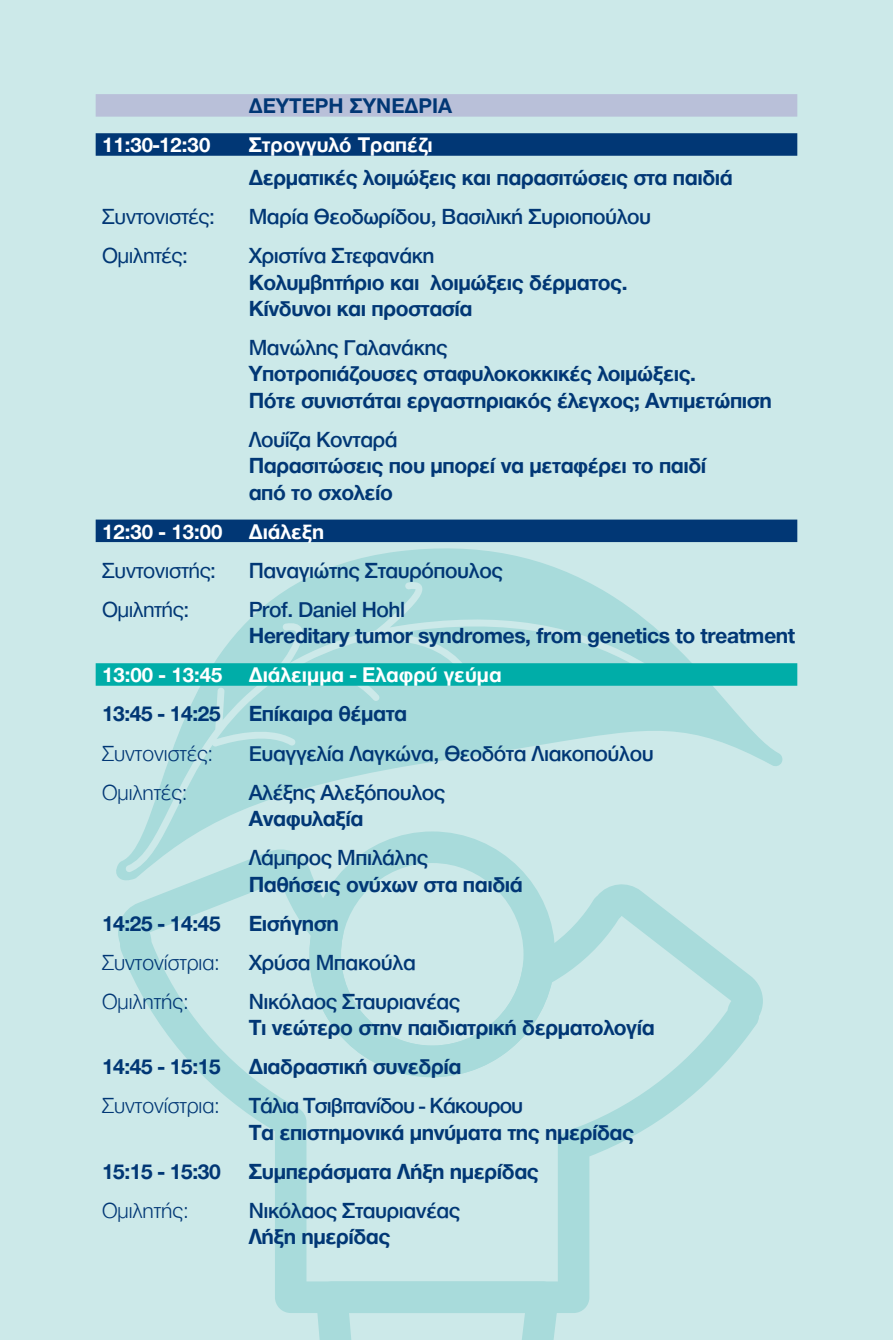
<style>
.page{position:relative;width:893px;height:1340px;background:#fff}
.page>*{position:absolute;margin:0;border:0;box-sizing:border-box;transform-origin:0 0}
.t1{font:700 22.5px/26.3px "Helvetica Neue Greek";letter-spacing:-.02em;color:#013775}
.t2{font:500 22.5px "Helvetica Neue Greek";letter-spacing:-.02em;color:#013775}
.t3{font:300 22.5px "Helvetica Neue Greek";color:#013775}
.t4{font:22.5px "Helvetica Neue Greek";letter-spacing:-.02em;color:#013775}
.t5{font:500 22.5px "Helvetica Neue Greek";letter-spacing:-.04em;color:#013775}
.t6{font:700 21.82px "Helvetica Neue Greek";color:#fff}
.t7{font:700 21.82px "Helvetica Neue Greek";color:#013775}
</style>
<div class="page">
<div style="left:0;top:0;width:893px;height:1339px;background:#cce9e9"></div>
<svg style="left:293px;top:1312px;width:282px;height:27px"></svg>
<svg style="left:118px;top:882px;width:645px;height:430px"></svg>
<svg style="left:309px;top:882px;width:246px;height:195px"></svg>
<svg style="left:115px;top:542px;width:667px;height:340px"></svg>
<div style="left:96px;top:94px;width:701px;height:23px;background:#b9c0d9"></div>
<div style="left:96px;top:133px;width:701px;height:23px;background:#013775"></div>
<div style="left:96px;top:519px;width:701px;height:23px;background:#013775"></div>
<div style="left:96px;top:663px;width:701px;height:22px;background:#00ada8"></div>
<p class="t7" style="left:249px;top:94px;width:205px">ΔΕΥΤΕΡΗ ΣΥΝΕΔΡΙΑ</p>
<p class="t6" style="left:102px;top:134px;width:110px">11:30-12:30</p>
<p class="t6" style="left:249px;top:134px;width:186px">Στρογγυλό Tραπέζι</p>
<p class="t1" style="left:249px;top:164px;width:486px">Δερματικές λοιμώξεις και παρασιτώσεις στα παιδιά</p>
<p class="t4" style="left:102px;top:205px;width:114px">Συντονιστές:</p>
<p class="t2" style="left:249px;top:205px;width:404px">Μαρία Θεοδωρίδου, Βασιλική Συριοπούλου</p>
<p class="t4" style="left:102px;top:244px;width:88px">Ομιλητές:</p>
<p class="t2" style="left:249px;top:244px;width:188px">Χριστίνα Στεφανάκη</p>
<p class="t1" style="left:249px;top:269px;width:380px">Κολυμβητήριο και λοιμώξεις δέρματος.<br>Κίνδυνοι και προστασία</p>
<p class="t2" style="left:249px;top:335px;width:200px">Μανώλης Γαλανάκης</p>
<p class="t1" style="left:249px;top:361px;width:525px">Υποτροπιάζουσες σταφυλοκοκκικές λοιμώξεις.<br>Πότε συνιστάται εργαστηριακός έλεγχος; Αντιμετώπιση</p>
<p class="t2" style="left:249px;top:427px;width:151px">Λουΐζα Κονταρά</p>
<p class="t1" style="left:249px;top:453px;width:459px">Παρασιτώσεις που μπορεί να μεταφέρει το παιδί από το σχολείο</p>
<p class="t6" style="left:102px;top:520px;width:224px">12:30 - 13:00 Διάλεξη</p>
<p class="t4" style="left:102px;top:558px;width:116px">Συντονιστής:</p>
<p class="t2" style="left:249px;top:558px;width:256px">Παναγιώτης Σταυρόπουλος</p>
<p class="t4" style="left:102px;top:597px;width:89px">Ομιλητής:</p>
<p class="t2" style="left:249px;top:597px;width:158px">Prof. Daniel Hohl</p>
<p class="t1" style="left:249px;top:622px;width:548px">Hereditary tumor syndromes, from genetics to treatment</p>
<p class="t6" style="left:102px;top:663px;width:401px">13:00 - 13:45 Διάλειμμα - Eλαφρύ γεύμα</p>
<p class="t1" style="left:102px;top:701px;width:307px">13:45 - 14:25 Επίκαιρα θέματα</p>
<p class="t3" style="left:102px;top:741px;width:112px">Συντονιστές:</p>
<p class="t2" style="left:249px;top:741px;width:407px">Ευαγγελία Λαγκώνα, Θεοδότα Λιακοπούλου</p>
<p class="t3" style="left:102px;top:780px;width:87px">Ομιλητές:</p>
<p class="t2" style="left:249px;top:780px;width:198px">Αλέξης Αλεξόπουλος</p>
<p class="t1" style="left:249px;top:805px;width:116px">Αναφυλαξία</p>
<p class="t2" style="left:249px;top:845px;width:181px">Λάμπρος Μπιλάλης</p>
<p class="t1" style="left:249px;top:871px;width:276px">Παθήσεις ονύχων στα παιδιά</p>
<p class="t1" style="left:102px;top:910px;width:238px">14:25 - 14:45 Εισήγηση</p>
<p class="t3" style="left:102px;top:950px;width:119px">Συντονίστρια:</p>
<p class="t2" style="left:249px;top:950px;width:169px">Χρύσα Μπακούλα</p>
<p class="t3" style="left:102px;top:989px;width:88px">Ομιλητής:</p>
<p class="t2" style="left:249px;top:989px;width:213px">Νικόλαος Σταυριανέας</p>
<p class="t1" style="left:249px;top:1014px;width:407px">Τι νεώτερο στην παιδιατρική δερματολογία</p>
<p class="t1" style="left:102px;top:1053px;width:361px">14:45 - 15:15 Διαδραστική συνεδρία</p>
<p class="t3" style="left:102px;top:1093px;width:119px">Συντονίστρια:</p>
<p class="t5" style="left:249px;top:1093px;width:276px">Τάλια Τσιβιτανίδου - Κάκουρου</p>
<p class="t1" style="left:249px;top:1119px;width:387px">Τα επιστημονικά μηνύματα της ημερίδας</p>
<p class="t1" style="left:102px;top:1158px;width:438px">15:15 - 15:30 Συμπεράσματα Λήξη ημερίδας</p>
<p class="t3" style="left:102px;top:1198px;width:88px">Ομιλητής:</p>
<p class="t2" style="left:249px;top:1198px;width:213px">Νικόλαος Σταυριανέας</p>
<p class="t1" style="left:249px;top:1223px;width:143px">Λήξη ημερίδας</p>
</div>
